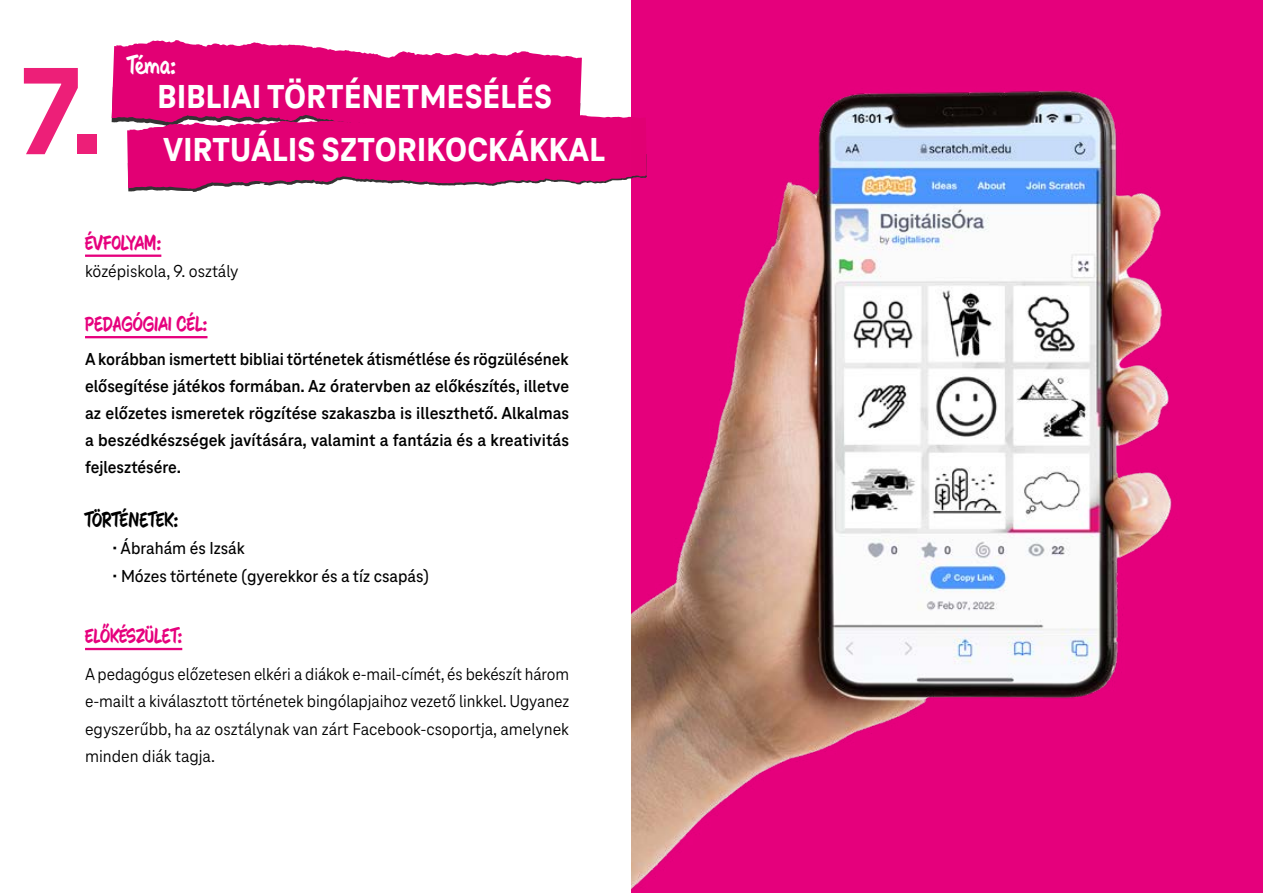
<style>
.page{position:relative;width:1263px;height:893px;background:#fff}
.page>*{position:absolute;margin:0;border:0;box-sizing:border-box;transform-origin:0 0}
.t1{font:800 129.15px "Tele Neo";color:#ed1f78}
.t2{font:800 34.5px/53.4px "Tele Neo";letter-spacing:.01em;color:#fff}
.t3{font:700 25.5px "Tele Neo Marker";color:#fff}
.t4{font:700 21px "Tele Neo Marker";color:#e6007d}
.t5{font:700 21px "Tele Neo Marker";letter-spacing:-.005em;color:#000}
.t6{font:700 18px/27px "Tele Neo";letter-spacing:.005em;color:#000;text-align:justify}
.t7{font:18px/27.6px "Tele Neo";color:#000;text-align:justify}
.t8{font:500 18px "Tele Neo";color:#000}
</style>
<div class="page">
<svg style="left:112px;top:40px;width:470px;height:47px;fill:#e20074"></svg>
<svg style="left:112px;top:87px;width:519px;height:105px;background:#df2283"></svg>
<hr style="left:85px;top:255px;width:76px;height:2px;background:#e6007d">
<hr style="left:85px;top:648px;width:97px;height:2px;background:#e6007d">
<hr style="left:85px;top:336px;width:122px;height:2px;background:#e6007d">
<img style="left:631px;top:0;width:632px;height:893px">
<h3 class="t3" style="left:127px;top:49px;width:50px">Téma:</h3>
<h1 class="t1" style="left:21px;top:40px;width:83px">7.</h1>
<h2 class="t2" style="left:157px;top:70px;width:449px">BIBLIAI TÖRTÉNETMESÉLÉS<br>VIRTUÁLIS SZTORIKOCKÁKKAL</h2>
<p class="t4" style="left:85px;top:229px;width:78px">ÉVFOLYAM:</p>
<p class="t7" style="left:85px;top:258px;width:155px">középiskola, 9. osztály</p>
<p class="t4" style="left:85px;top:310px;width:124px">PEDAGÓGIAI CÉL:</p>
<p class="t6" style="left:85px;top:346px;width:486px">A korábban ismertett bibliai történetek átismétlése és rögzülésének elősegítése játékos formában. Az óratervben az előkészítés, illetve az előzetes ismeretek rögzítése szakaszba is illeszthető. Alkalmas a beszédkészségek javítására, valamint a fantázia és a kreativitás fejlesztésére.</p>
<p class="t5" style="left:85px;top:506px;width:95px">TÖRTÉNETEK:</p>
<p class="t8" style="left:112px;top:538px;width:134px">• Ábrahám és Izsák</p>
<p class="t8" style="left:112px;top:566px;width:318px">• Mózes története (gyerekkor és a tíz csapás)</p>
<p class="t4" style="left:85px;top:622px;width:99px">ELŐKÉSZÜLET:</p>
<p class="t7" style="left:85px;top:660px;width:486px">A pedagógus előzetesen elkéri a diákok e-mail-címét, és bekészít három e-mailt a kiválasztott történetek bingólapjaihoz vezető linkkel. Ugyanez egyszerűbb, ha az osztálynak van zárt Facebook-csoportja, amelynek minden diák tagja.</p>
</div>
